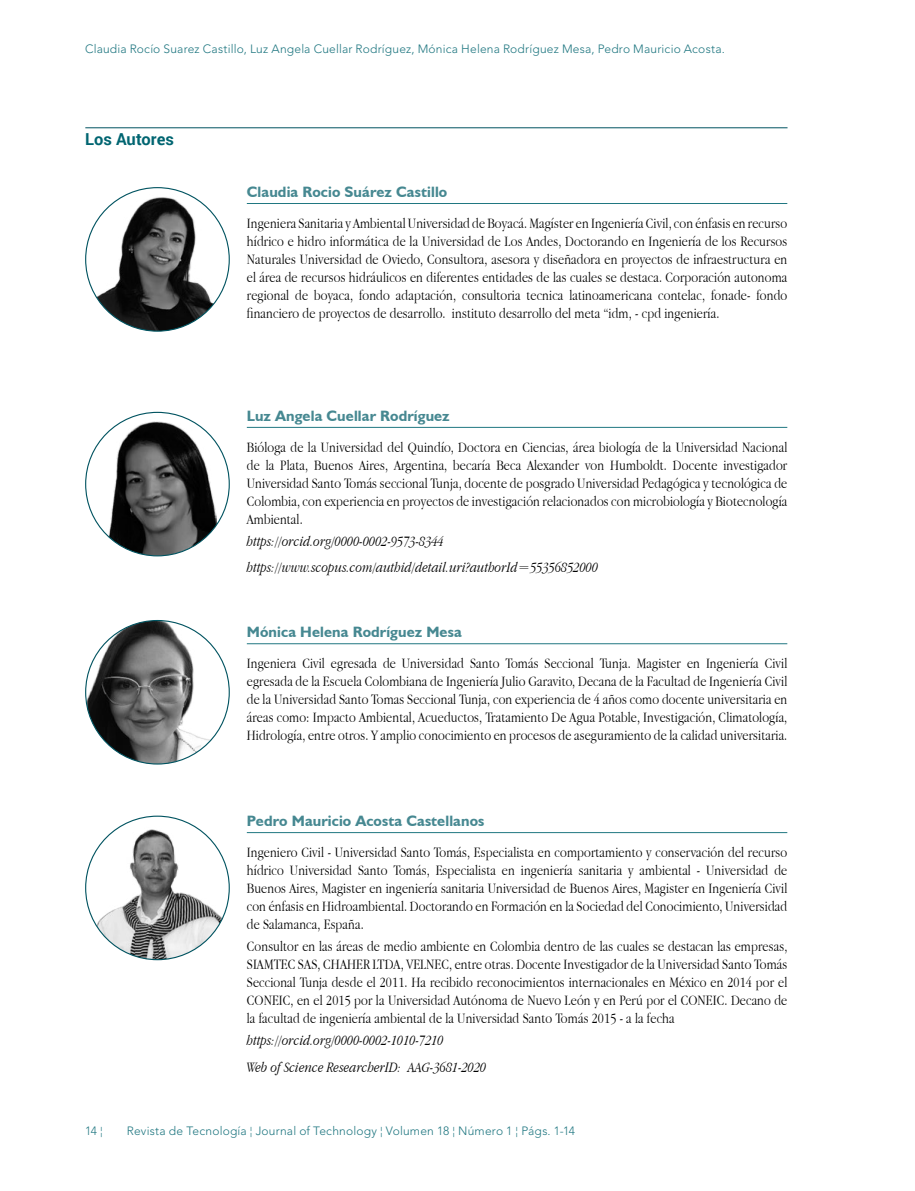
<style>
.page{position:relative;width:915px;height:1191px;background:#fff}
.page>*{position:absolute;margin:0;border:0;box-sizing:border-box;transform-origin:0 0}
.t1{font:700 16.5px "Roboto";color:#006571}
.t2{font:300 15px/18px "Apple Garamond";letter-spacing:.01em;color:#000;text-align:justify}
.t3{font:italic 300 15px/26.5px "Apple Garamond";letter-spacing:.01em;color:#000}
.t4{font:700 15px "Humanist 521 BT";letter-spacing:.01em;color:#468891}
.t5{font:300 12px "Avenir LT Std";letter-spacing:.015em;color:#207781}
</style>
<div class="page">
<hr style="left:85px;top:127px;width:702px;height:1px;background:#005360">
<img style="left:88px;top:188px;width:139px;height:143px">
<img style="left:98px;top:412px;width:119px;height:144px">
<img style="left:87px;top:620px;width:141px;height:144px">
<img style="left:86px;top:816px;width:143px;height:143px;border-radius:72px">
<hr style="left:247px;top:203px;width:540px;height:1px;background:#207781">
<hr style="left:247px;top:427px;width:540px;height:1px;background:#207781">
<hr style="left:247px;top:643px;width:540px;height:1px;background:#207781">
<hr style="left:247px;top:832px;width:540px;height:1px;background:#207781">
<p class="t5" style="left:85px;top:42px;width:641px">Claudia Rocío Suarez Castillo, Luz Angela Cuellar Rodríguez, Mónica Helena Rodríguez Mesa, Pedro Mauricio Acosta.</p>
<p class="t1" style="left:85px;top:127px;width:90px">Los Autores</p>
<p class="t4" style="left:247px;top:182px;width:202px">Claudia Rocio Suárez Castillo</p>
<p class="t2" style="left:247px;top:214px;width:542px">Ingeniera Sanitaria y Ambiental Universidad de Boyacá. Magíster en Ingeniería Civil, con énfasis en recurso hídrico e hidro informática de la Universidad de Los Andes, Doctorando en Ingeniería de los Recursos Naturales Universidad de Oviedo, Consultora, asesora y diseñadora en proyectos de infraestructura en el área de recursos hidráulicos en diferentes entidades de las cuales se destaca. Corporación autonoma regional de boyaca, fondo adaptación, consultoria tecnica latinoamericana contelac, fonade- fondo financiero de proyectos de desarrollo. instituto desarrollo del meta “idm, - cpd ingeniería.</p>
<p class="t4" style="left:247px;top:406px;width:204px">Luz Angela Cuellar Rodríguez</p>
<p class="t2" style="left:247px;top:437px;width:542px">Bióloga de la Universidad del Quindío, Doctora en Ciencias, área biología de la Universidad Nacional de la Plata, Buenos Aires, Argentina, becaría Beca Alexander von Humboldt. Docente investigador Universidad Santo Tomás seccional Tunja, docente de posgrado Universidad Pedagógica y tecnológica de Colombia, con experiencia en proyectos de investigación relacionados con microbiología y Biotecnología Ambiental.</p>
<p class="t3" style="left:247px;top:527px;width:352px">https://orcid.org/0000-0002-9573-8344 https://www.scopus.com/authid/detail.uri?authorId=55356852000</p>
<p class="t4" style="left:247px;top:622px;width:216px">Mónica Helena Rodríguez Mesa</p>
<p class="t2" style="left:247px;top:654px;width:542px">Ingeniera Civil egresada de Universidad Santo Tomás Seccional Tunja. Magister en Ingeniería Civil egresada de la Escuela Colombiana de Ingeniería Julio Garavito, Decana de la Facultad de Ingeniería Civil de la Universidad Santo Tomas Seccional Tunja, con experiencia de 4 años como docente universitaria en áreas como: Impacto Ambiental, Acueductos, Tratamiento De Agua Potable, Investigación, Climatología, Hidrología, entre otros. Y amplio conocimiento en procesos de aseguramiento de la calidad universitaria.</p>
<p class="t4" style="left:247px;top:811px;width:239px">Pedro Mauricio Acosta Castellanos</p>
<p class="t2" style="left:247px;top:842px;width:542px">Ingeniero Civil - Universidad Santo Tomás, Especialista en comportamiento y conservación del recurso hídrico Universidad Santo Tomás, Especialista en ingeniería sanitaria y ambiental - Universidad de Buenos Aires, Magister en ingeniería sanitaria Universidad de Buenos Aires, Magister en Ingeniería Civil con énfasis en Hidroambiental. Doctorando en Formación en la Sociedad del Conocimiento, Universidad de Salamanca, España.</p>
<p class="t2" style="left:247px;top:937px;width:542px">Consultor en las áreas de medio ambiente en Colombia dentro de las cuales se destacan las empresas, SIAMTEC SAS, CHAHER LTDA, VELNEC, entre otras. Docente Investigador de la Universidad Santo Tomás Seccional Tunja desde el 2011. Ha recibido reconocimientos internacionales en México en 2014 por el CONEIC, en el 2015 por la Universidad Autónoma de Nuevo León y en Perú por el CONEIC. Decano de la facultad de ingeniería ambiental de la Universidad Santo Tomás 2015 - a la fecha</p>
<p class="t3" style="left:247px;top:1027px;width:241px">https://orcid.org/0000-0002-1010-7210<br>Web of Science ResearcherID: AAG-3681-2020</p>
<p class="t5" style="left:85px;top:1123px;width:19px">14 ¦</p>
<p class="t5" style="left:127px;top:1123px;width:449px">Revista de Tecnología ¦ Journal of Technology ¦ Volumen 18 ¦ Número 1 ¦ Págs. 1-14</p>
</div>
